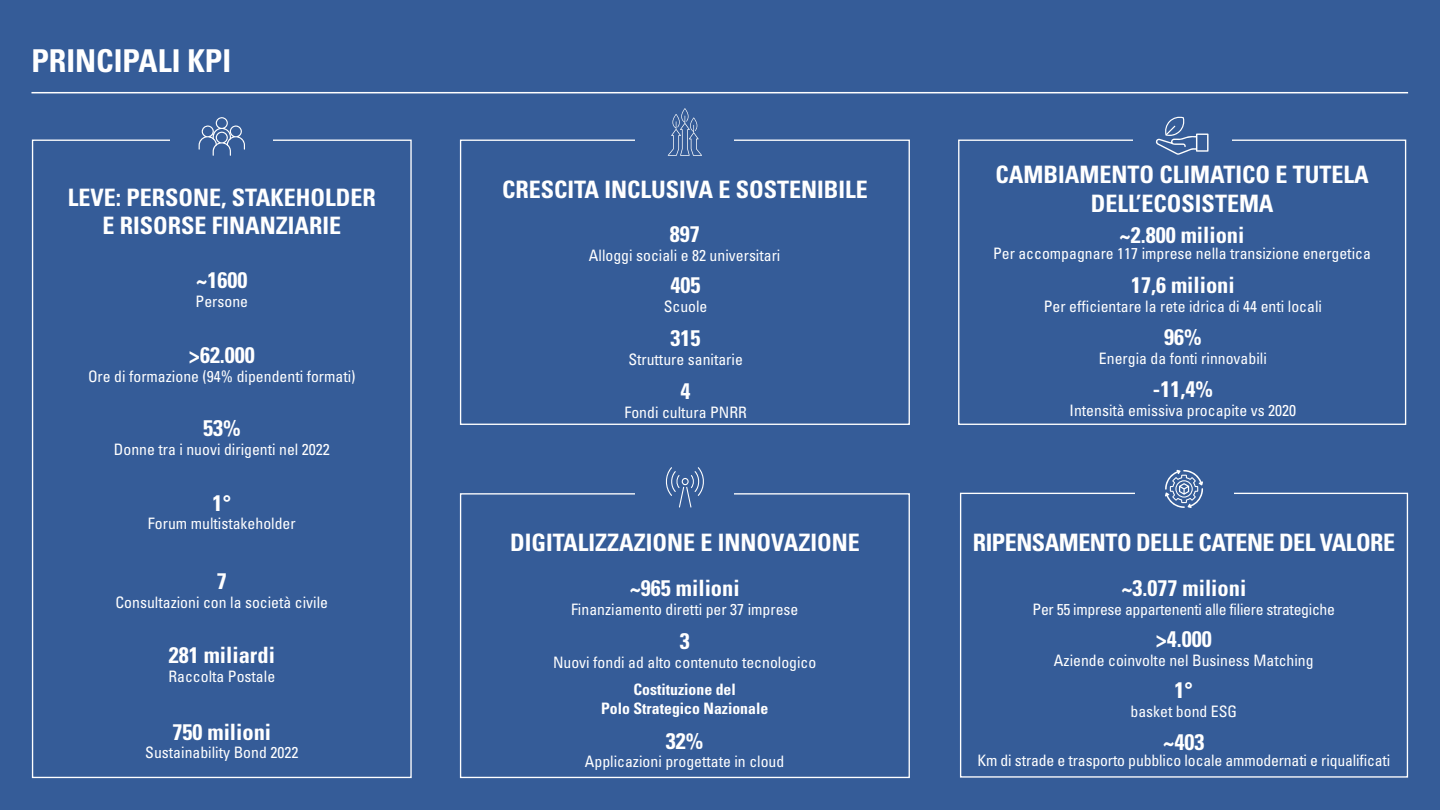
<style>
.page{position:relative;width:1440px;height:810px;background:#355c98}
.page>*{position:absolute;margin:0;border:0;box-sizing:border-box;transform-origin:0 0}
._10_h2_bianco{font:700 condensed 31.5px "Univers";color:#fff}
._10_h3{font:700 condensed 24px/28.8px "Univers";color:#fff;text-align:center}
._10_h3-2{font:700 condensed 24px "Univers";letter-spacing:-.02em;color:#fff}
.t1{font:700 condensed 22.58px "Univers";color:#fff}
.t2{font:700 condensed 22.5px "Univers";color:#fff}
.t3{font:condensed 15.75px "Univers";color:#fff}
.t4{font:condensed 15.75px "Univers";letter-spacing:-.02em;color:#fff}
.t5{font:700 condensed 15.75px/18.8px "Univers";color:#fff;text-align:center}
</style>
<div class="page">
<div style="left:958px;top:140px;width:448px;height:285px;border:1px solid #fff"></div>
<div style="left:960px;top:493px;width:448px;height:285px;border:1px solid #fff"></div>
<div style="left:1133px;top:124px;width:99px;height:31px;background:#355c98"></div>
<div style="left:1135px;top:477px;width:99px;height:31px;background:#355c98"></div>
<svg style="left:199px;top:117px;width:46px;height:39px"></svg>
<svg style="left:1165px;top:470px;width:38px;height:38px"></svg>
<svg style="left:1156px;top:116px;width:53px;height:39px"></svg>
<div style="left:460px;top:140px;width:450px;height:285px;border:1px solid #fff"></div>
<div style="left:460px;top:493px;width:450px;height:285px;border:1px solid #fff"></div>
<div style="left:635px;top:124px;width:99px;height:31px;background:#355c98"></div>
<div style="left:635px;top:478px;width:99px;height:30px;background:#355c98"></div>
<svg style="left:665px;top:467px;width:39px;height:41px"></svg>
<svg style="left:668px;top:108px;width:34px;height:48px"></svg>
<hr style="left:31px;top:92px;width:1377px;height:1px;background:#fff">
<h2 class="_10_h2_bianco" style="left:31px;top:41px;width:201px">PRINCIPALI KPI</h2>
<h3 class="_10_h3" style="left:68px;top:183px;width:309px">LEVE: PERSONE, STAKEHOLDER<br>E RISORSE FINANZIARIE</h3>
<h3 class="_10_h3" style="left:502px;top:175px;width:367px">CRESCITA INCLUSIVA E SOSTENIBILE</h3>
<p class="t2" style="left:670px;top:220px;width:31px">897</p>
<p class="t3" style="left:589px;top:246px;width:193px">Alloggi sociali e 82 universitari</p>
<h3 class="_10_h3" style="left:996px;top:160px;width:375px">CAMBIAMENTO CLIMATICO E TUTELA<br>DELL’ECOSISTEMA</h3>
<p class="t2" style="left:1120px;top:221px;width:126px">~2.800 milioni</p>
<p class="t3" style="left:993px;top:244px;width:379px">Per accompagnare 117 imprese nella transizione energetica</p>
<p class="t2" style="left:196px;top:267px;width:53px">~1600</p>
<p class="t3" style="left:196px;top:292px;width:54px">Persone</p>
<p class="t2" style="left:189px;top:341px;width:68px">&gt;62.000</p>
<p class="t3" style="left:88px;top:366px;width:269px">Ore di formazione (94% dipendenti formati)</p>
<p class="t1" style="left:203px;top:414px;width:39px">53%</p>
<p class="t3" style="left:114px;top:439px;width:218px">Donne tra i nuovi dirigenti nel 2022</p>
<p class="t2" style="left:212px;top:489px;width:20px">1°</p>
<p class="t3" style="left:148px;top:514px;width:149px">Forum multistakeholder</p>
<p class="t2" style="left:671px;top:272px;width:31px">405</p>
<p class="t3" style="left:664px;top:297px;width:45px">Scuole</p>
<p class="t2" style="left:671px;top:324px;width:31px">315</p>
<p class="t3" style="left:628px;top:349px;width:116px">Strutture sanitarie</p>
<p class="t2" style="left:681px;top:377px;width:11px">4</p>
<p class="t3" style="left:624px;top:402px;width:124px">Fondi cultura PNRR</p>
<p class="t2" style="left:1131px;top:272px;width:105px">17,6 milioni</p>
<p class="t3" style="left:1044px;top:297px;width:280px">Per efficientare la rete idrica di 44 enti locali</p>
<p class="t2" style="left:1164px;top:323px;width:39px">96%</p>
<p class="t3" style="left:1099px;top:348px;width:169px">Energia da fonti rinnovabili</p>
<p class="t2" style="left:1153px;top:375px;width:61px">-11,4%</p>
<p class="t3" style="left:1070px;top:400px;width:228px">Intensità emissiva procapite vs 2020</p>
<h3 class="_10_h3" style="left:510px;top:528px;width:351px">DIGITALIZZAZIONE E INNOVAZIONE</h3>
<h3 class="_10_h3-2" style="left:973px;top:528px;width:424px">RIPENSAMENTO DELLE CATENE DEL VALORE</h3>
<p class="t2" style="left:217px;top:567px;width:11px">7</p>
<p class="t3" style="left:116px;top:592px;width:214px">Consultazioni con la società civile</p>
<p class="t2" style="left:169px;top:641px;width:108px">281 miliardi</p>
<p class="t3" style="left:168px;top:666px;width:108px">Raccolta Postale</p>
<p class="t2" style="left:630px;top:574px;width:111px">~965 milioni</p>
<p class="t3" style="left:571px;top:599px;width:229px">Finanziamento diretti per 37 imprese</p>
<p class="t2" style="left:1121px;top:574px;width:126px">~3.077 milioni</p>
<p class="t4" style="left:1033px;top:599px;width:304px">Per 55 imprese appartenenti alle filiere strategiche</p>
<p class="t2" style="left:680px;top:627px;width:11px">3</p>
<p class="t3" style="left:553px;top:652px;width:265px">Nuovi fondi ad alto contenuto tecnologico</p>
<p class="t2" style="left:1156px;top:625px;width:58px">&gt;4.000</p>
<p class="t3" style="left:1054px;top:650px;width:261px">Aziende coinvolte nel Business Matching</p>
<p class="t5" style="left:601px;top:680px;width:169px">Costituzione del<br>Polo Strategico Nazionale</p>
<p class="t2" style="left:1174px;top:677px;width:20px">1°</p>
<p class="t3" style="left:1130px;top:702px;width:108px">basket bond ESG</p>
<p class="t2" style="left:173px;top:718px;width:100px">750 milioni</p>
<p class="t3" style="left:145px;top:743px;width:155px">Sustainability Bond 2022</p>
<p class="t2" style="left:666px;top:727px;width:39px">32%</p>
<p class="t3" style="left:585px;top:752px;width:201px">Applicazioni progettate in cloud</p>
<p class="t2" style="left:1163px;top:728px;width:43px">~403</p>
<p class="t3" style="left:977px;top:750px;width:414px">Km di strade e trasporto pubblico locale ammodernati e riqualificati</p>
</div>
